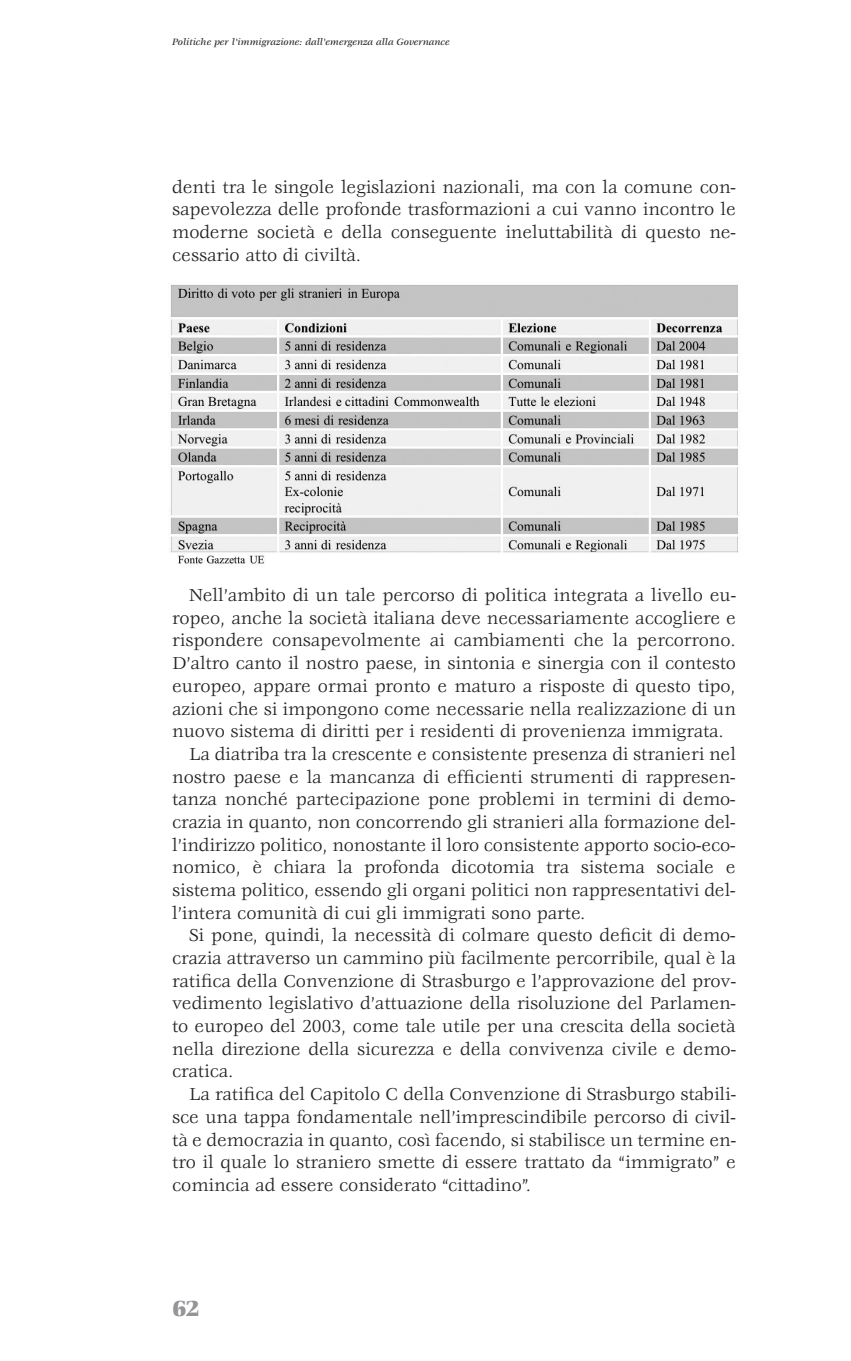
<style>
.page{position:relative;width:851px;height:1361px;background:#fff}
.page>*{position:absolute;margin:0;border:0;box-sizing:border-box;transform-origin:0 0}
.t1{font:900 24px "Veljovic";color:#939598}
.t2{font:19px/22.6px "Veljovic";letter-spacing:-.005em;color:#231f20;text-align:justify}
.t3{font:italic 500 10px "Veljovic";color:#231f20}
</style>
<div class="page">
<img style="left:170px;top:284px;width:568px;height:280px">
<p class="t3" style="left:172px;top:38px;width:279px">Politiche per l'immigrazione: dall'emergenza alla Governance</p>
<p class="t2" style="left:172px;top:177px;width:565px">denti tra le singole legislazioni nazionali, ma con la comune con&shy;sapevolezza delle profonde trasformazioni a cui vanno incontro le moderne società e della conseguente ineluttabilità di questo ne&shy;cessario atto di civiltà.</p>
<p class="t2" style="left:189px;top:585px;width:548px">Nell’ambito di un tale percorso di politica integrata a livello eu-</p>
<p class="t2" style="left:172px;top:608px;width:565px">ropeo, anche la società italiana deve necessariamente accogliere e</p>
<p class="t2" style="left:172px;top:630px;width:565px">rispondere consapevolmente ai cambiamenti che la percorrono.</p>
<p class="t2" style="left:172px;top:653px;width:565px">D’altro canto il nostro paese, in sintonia e sinergia con il contesto</p>
<p class="t2" style="left:172px;top:676px;width:565px">europeo, appare ormai pronto e maturo a risposte di questo tipo,</p>
<p class="t2" style="left:172px;top:698px;width:565px">azioni che si impongono come necessarie nella realizzazione di un</p>
<p class="t2" style="left:172px;top:721px;width:553px">nuovo sistema di diritti per i residenti di provenienza immigrata.</p>
<p class="t2" style="left:189px;top:744px;width:548px">La diatriba tra la crescente e consistente presenza di stranieri nel</p>
<p class="t2" style="left:172px;top:766px;width:564px">nostro paese e la mancanza di efficienti strumenti di rappresen-</p>
<p class="t2" style="left:172px;top:789px;width:564px">tanza nonché partecipazione pone problemi in termini di demo-</p>
<p class="t2" style="left:172px;top:812px;width:564px">crazia in quanto, non concorrendo gli stranieri alla formazione del-</p>
<p class="t2" style="left:172px;top:835px;width:564px">l’indirizzo politico, nonostante il loro consistente apporto socio-eco-</p>
<p class="t2" style="left:172px;top:857px;width:565px">nomico, è chiara la profonda dicotomia tra sistema sociale e</p>
<p class="t2" style="left:172px;top:880px;width:564px">sistema politico, essendo gli organi politici non rappresentativi del-</p>
<p class="t2" style="left:172px;top:903px;width:414px">l’intera comunità di cui gli immigrati sono parte.</p>
<p class="t2" style="left:189px;top:925px;width:547px">Si pone, quindi, la necessità di colmare questo deficit di demo-</p>
<p class="t2" style="left:172px;top:948px;width:565px">crazia attraverso un cammino più facilmente percorribile, qual è la</p>
<p class="t2" style="left:172px;top:971px;width:565px">ratifica della Convenzione di Strasburgo e l’approvazione del prov-</p>
<p class="t2" style="left:172px;top:993px;width:565px">vedimento legislativo d’attuazione della risoluzione del Parlamen-</p>
<p class="t2" style="left:172px;top:1016px;width:564px">to europeo del 2003, come tale utile per una crescita della società</p>
<p class="t2" style="left:172px;top:1039px;width:565px">nella direzione della sicurezza e della convivenza civile e demo-</p>
<p class="t2" style="left:172px;top:1061px;width:63px">cratica.</p>
<p class="t2" style="left:189px;top:1084px;width:548px">La ratifica del Capitolo C della Convenzione di Strasburgo stabili-</p>
<p class="t2" style="left:172px;top:1107px;width:565px">sce una tappa fondamentale nell’imprescindibile percorso di civil-</p>
<p class="t2" style="left:172px;top:1129px;width:565px">tà e democrazia in quanto, così facendo, si stabilisce un termine en-</p>
<p class="t2" style="left:172px;top:1152px;width:565px">tro il quale lo straniero smette di essere trattato da “immigrato” e</p>
<p class="t2" style="left:172px;top:1175px;width:360px">comincia ad essere considerato “cittadino”.</p>
<p class="t1" style="left:172px;top:1299px;width:29px">62</p>
</div>
